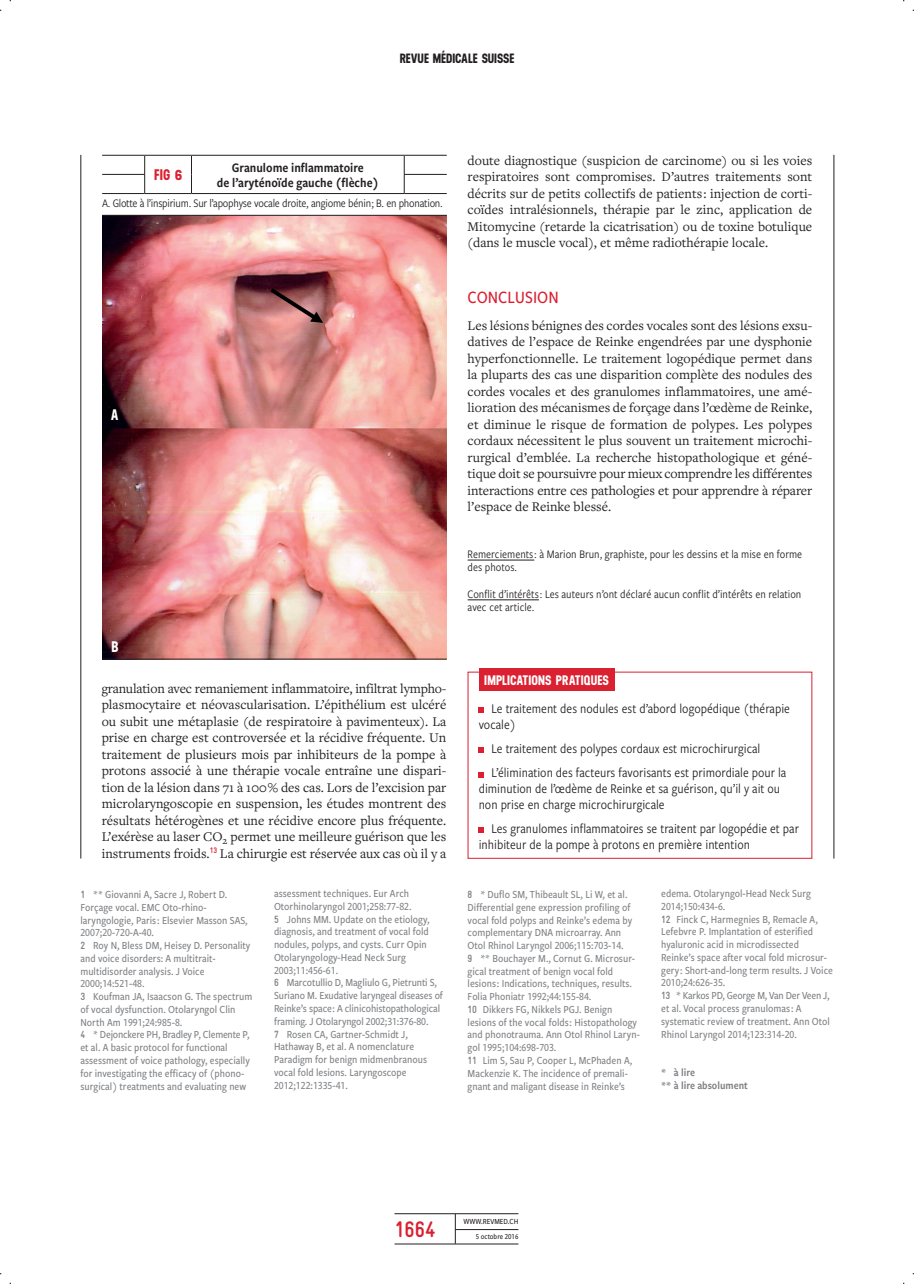
<style>
.page{position:relative;width:914px;height:1284px;background:#fff}
.page>*{position:absolute;margin:0;border:0;box-sizing:border-box;transform-origin:0 0}
.t1{font:700 22.5px "Gravur Condensed Pro";color:#da2031}
.t2{font:500 18px "Freight Sans Cnd Pro";color:#da2031}
.t3{font:700 15.3px "Neusa";color:#da2031}
.t4{font:700 15.3px "Neusa";color:#fff}
.t5{font:13.8px/16.5px "Freight Text Pro";color:#231f20;text-align:justify}
.t6{font:13.8px/15.8px "Freight Sans Cnd Pro";color:#231f20}
.t7{font:700 13.8px "Neusa";letter-spacing:.005em;color:#fff}
.t8{font:13.5px/15px "Freight Sans Cnd Pro Semi";color:#231f20;text-align:center}
.t9{font:700 13.5px "Neusa";letter-spacing:-.005em;color:#231f20}
.t10{font:12px/13.5px "Freight Sans Cnd Pro";color:#231f20}
.t11{font:12px "Freight Sans Cnd Pro";letter-spacing:-.02em;color:#231f20}
.t12{font:500 11.25px/12.8px "Freight Sans Cnd Pro";color:#808285}
.t13{font:11.25px/12.8px "Freight Sans Cnd Pro Semi";color:#808285}
.t14{font:500 8.1px "Freight Sans Cnd Pro";color:#231f20}
.t15{font:500 7.8px "Freight Sans Cnd Pro";color:#231f20}
.s1{font-family:"Gravur Condensed Pro";font-weight:700;font-size:10.5px}
</style>
<div class="page">
<hr style="left:394px;top:1243px;width:124px;height:1px;background:#231f20">
<hr style="left:394px;top:1213px;width:124px;height:1px;background:#231f20">
<hr style="left:455px;top:1229px;width:63px;height:1px;background:#231f20">
<hr style="left:455px;top:1213px;width:1px;height:30px;background:#231f20">
<hr style="left:80px;top:155px;width:1px;height:703px;background:#231f20">
<hr style="left:833px;top:155px;width:1px;height:703px;background:#231f20">
<hr style="left:467px;top:560px;width:67px;height:1px;background:#231f20">
<hr style="left:467px;top:599px;width:72px;height:1px;background:#231f20">
<img style="left:102px;top:216px;width:345px;height:443px">
<hr style="left:102px;top:193px;width:43px;height:1px;background:#231f20">
<hr style="left:145px;top:193px;width:46px;height:1px;background:#231f20">
<hr style="left:191px;top:193px;width:213px;height:1px;background:#231f20">
<hr style="left:404px;top:193px;width:42px;height:1px;background:#231f20">
<svg style="left:102px;top:156px;width:344px;height:37px"></svg>
<hr style="left:102px;top:155px;width:43px;height:1px;background:#231f20">
<hr style="left:102px;top:215px;width:43px;height:1px;background:#231f20">
<hr style="left:145px;top:215px;width:46px;height:1px;background:#231f20">
<hr style="left:191px;top:215px;width:213px;height:1px;background:#231f20">
<hr style="left:404px;top:215px;width:42px;height:1px;background:#231f20">
<hr style="left:145px;top:155px;width:46px;height:1px;background:#231f20">
<hr style="left:191px;top:155px;width:213px;height:1px;background:#231f20">
<hr style="left:404px;top:155px;width:42px;height:1px;background:#231f20">
<hr style="left:102px;top:658px;width:344px;height:1px;background:#231f20">
<svg style="left:478px;top:707px;width:6px;height:6px"></svg>
<svg style="left:478px;top:747px;width:6px;height:6px"></svg>
<svg style="left:478px;top:772px;width:6px;height:5px"></svg>
<svg style="left:478px;top:827px;width:6px;height:6px"></svg>
<div style="left:478px;top:668px;width:136px;height:23px;background:#da2031"></div>
<p class="t9" style="left:399px;top:49px;width:116px">REVUE MÉDICALE SUISSE</p>
<h3 class="t3" style="left:154px;top:164px;width:29px">FIG 6</h3>
<p class="t8" style="left:217px;top:159px;width:163px">Granulome inflammatoire<br>de l’aryténoïde gauche (flèche)</p>
<p class="t11" style="left:102px;top:195px;width:342px">A. Glotte à l’inspirium. Sur l’apophyse vocale droite, angiome bénin ; B. en phonation.</p>
<h3 class="t4" style="left:111px;top:404px;width:9px">A</h3>
<h3 class="t4" style="left:111px;top:635px;width:8px">B</h3>
<p class="t5" style="left:102px;top:679px;width:346px">granulation avec remaniement inflammatoire, infiltrat lympho&shy;plasmocytaire et néovascularisation. L’épithélium est ulcéré ou subit une métaplasie (de respiratoire à pavimenteux). La prise en charge est controversée et la récidive fréquente. Un traitement de plusieurs mois par inhibiteurs de la pompe à protons associé à une thérapie vocale entraîne une dispari&shy;tion de la lésion dans 71 à 100 % des cas. Lors de l’excision par microlaryngoscopie en suspension, les études montrent des résultats hétérogènes et une récidive encore plus fréquente.<br>L’exérèse au laser CO<sub>2</sub> permet une meilleure guérison que les instruments froids.<sup>13</sup> La chirurgie est réservée aux cas où il y a</p>
<p class="t5" style="left:467px;top:151px;width:346px">doute diagnostique (suspicion de carcinome) ou si les voies respiratoires sont compromises. D’autres traitements sont décrits sur de petits collectifs de patients : injection de corti&shy;coïdes intralésionnels, thérapie par le zinc, application de Mitomycine (retarde la cicatrisation) ou de toxine botulique (dans le muscle vocal), et même radiothérapie locale.</p>
<h2 class="t2" style="left:467px;top:285px;width:93px">CONCLUSION</h2>
<p class="t5" style="left:467px;top:316px;width:346px">Les lésions bénignes des cordes vocales sont des lésions exsu&shy;datives de l’espace de Reinke engendrées par une dysphonie hyperfonctionnelle. Le traitement logopédique permet dans la pluparts des cas une disparition complète des nodules des cordes vocales et des granulomes inflammatoires, une amé&shy;lioration des mécanismes de forçage dans l’œdème de Reinke, et diminue le risque de formation de polypes. Les polypes cordaux nécessitent le plus souvent un traitement microchi&shy;rurgical d’emblée. La recherche histopathologique et géné&shy;tique doit se poursuivre pour mieux comprendre les différentes interactions entre ces pathologies et pour apprendre à réparer l’espace de Reinke blessé.</p>
<p class="t10" style="left:467px;top:546px;width:336px">Remerciements : à Marion Brun, graphiste, pour les dessins et la mise en forme des photos.</p>
<p class="t10" style="left:467px;top:586px;width:335px">Conflit d’intérêts : Les auteurs n’ont déclaré aucun conflit d’intérêts en relation avec cet article.</p>
<p class="t7" style="left:484px;top:670px;width:126px">IMPLICATIONS PRATIQUES</p>
<p class="t6" style="left:478px;top:700px;width:313px;text-indent:13px">Le traitement des nodules est d’abord logopédique (thérapie vocale)</p>
<p class="t6" style="left:491px;top:735px;width:296px;line-height:24.3px">Le traitement des polypes cordaux est microchirurgical<br>L’élimination des facteurs favorisants est primordiale pour la</p>
<p class="t6" style="left:478px;top:780px;width:303px">diminution de l’œdème de Reinke et sa guérison, qu’il y ait ou non prise en charge microchirurgicale</p>
<p class="t6" style="left:478px;top:820px;width:322px;text-indent:13px">Les granulomes inflammatoires se traitent par logopédie et par inhibiteur de la pompe à protons en première intention</p>
<p class="t12" style="left:80px;top:887px;width:173px"><span class="s1">1</span> ** Giovanni A, Sacre J, Robert D.<br>Forçage vocal. EMC Oto-rhino&shy;laryngologie, Paris : Elsevier Masson SAS, 2007;20‑720-A-40.<br><span class="s1">2</span> Roy N, Bless DM, Heisey D. Personality and voice disorders: A multitrait&shy;multidisorder analysis. J Voice 2000;14:521‑48.<br><span class="s1">3</span> Koufman JA, Isaacson G. The spectrum of vocal dysfunction. Otolaryngol Clin North Am 1991;24:985‑8.<br><span class="s1">4</span> * Dejonckere PH, Bradley P, Clemente P, et al. A basic protocol for functional assessment of voice pathology, especially for investigating the efficacy of (phono&shy;surgical) treatments and evaluating new</p>
<p class="t12" style="left:274px;top:886px;width:170px">assessment techniques. Eur Arch Otorhinolaryngol 2001;258:77‑82.<br><span class="s1">5</span> Johns MM. Update on the etiology, diagnosis, and treatment of vocal fold nodules, polyps, and cysts. Curr Opin Otolaryngology-Head Neck Surg 2003;11:456‑61.<br><span class="s1">6</span> Marcotullio D, Magliulo G, Pietrunti S, Suriano M. Exudative laryngeal diseases of Reinke’s space : A clinicohistopathological framing. J Otolaryngol 2002;31:376‑80.<br><span class="s1">7</span> Rosen CA, Gartner-Schmidt J, Hathaway B, et al. A nomenclature Paradigm for benign midmenbranous vocal fold lesions. Laryngoscope 2012;122:1335‑41.</p>
<p class="t12" style="left:467px;top:887px;width:174px"><span class="s1">8</span> * Duflo SM, Thibeault SL, Li W, et al.<br>Differential gene expression profiling of vocal fold polyps and Reinke’s edema by complementary DNA microarray. Ann Otol Rhinol Laryngol 2006;115:703‑14.<br><span class="s1">9</span> ** Bouchayer M., Cornut G. Microsur&shy;gical treatment of benign vocal fold lesions : Indications, techniques, results.<br>Folia Phoniatr 1992;44:155‑84.<br><span class="s1">10</span> Dikkers FG, Nikkels PGJ. Benign lesions of the vocal folds : Histopathology and phonotrauma. Ann Otol Rhinol Laryn&shy;gol 1995;104:698‑703.<br><span class="s1">11</span> Lim S, Sau P, Cooper L, McPhaden A, Mackenzie K. The incidence of premali&shy;gnant and maligant disease in Reinke’s</p>
<p class="t12" style="left:661px;top:886px;width:173px">edema. Otolaryngol-Head Neck Surg 2014;150:434‑6.<br><span class="s1">12</span> Finck C, Harmegnies B, Remacle A, Lefebvre P. Implantation of esterified hyaluronic acid in microdissected Reinke’s space after vocal fold microsur&shy;gery : Short-and-long term results. J Voice 2010;24:626‑35.<br><span class="s1">13</span> * Karkos PD, George M, Van Der Veen J, et al. Vocal process granulomas : A systematic review of treatment. Ann Otol Rhinol Laryngol 2014;123:314‑20.</p>
<p class="t13" style="left:661px;top:1065px;width:88px">* à lire<br>** à lire absolument</p>
<h1 class="t1" style="left:394px;top:1216px;width:43px">1664</h1>
<p class="t14" style="left:463px;top:1216px;width:56px">WWW.REVMED.CH</p>
<p class="t15" style="left:476px;top:1231px;width:44px">5 octobre 2016</p>
</div>
